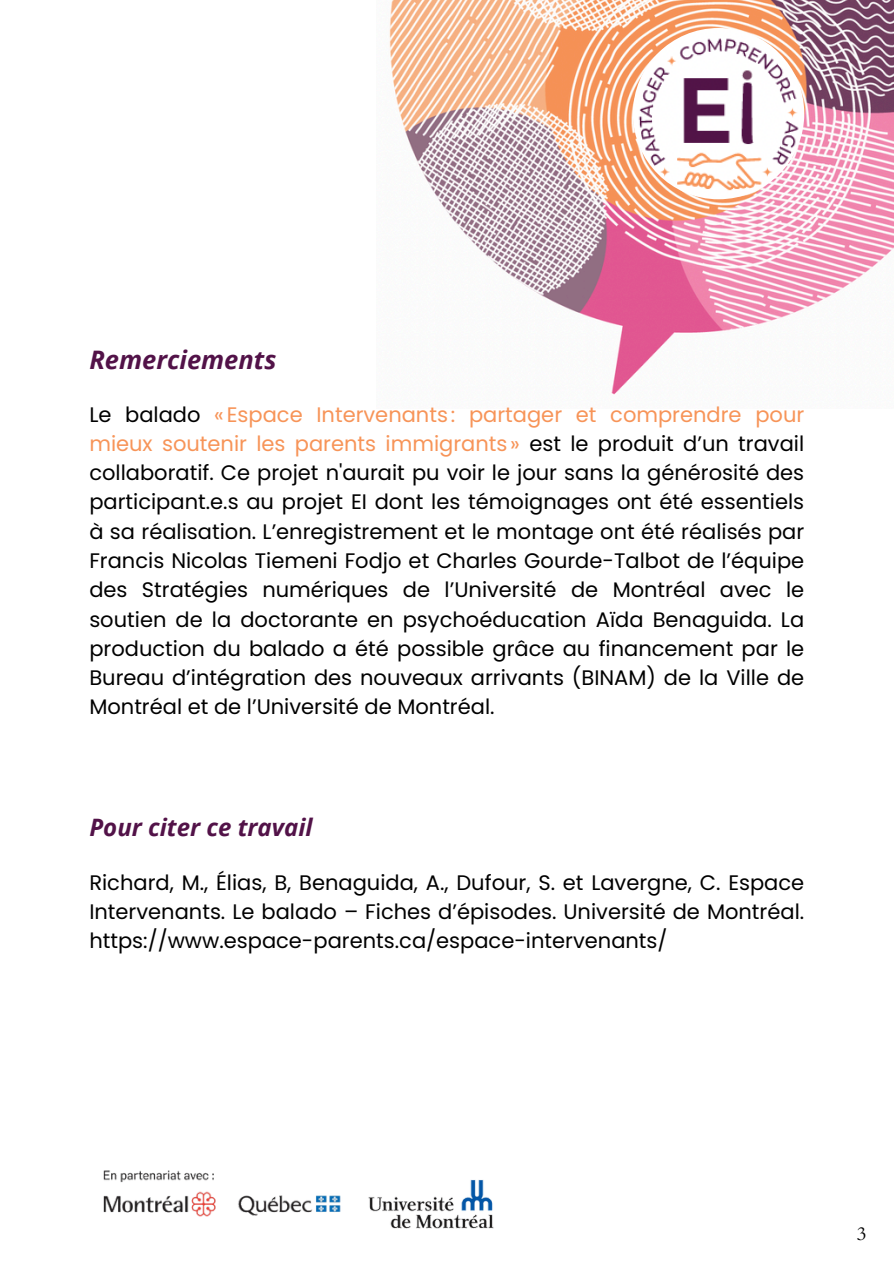
<style>
.page{position:relative;width:894px;height:1264px;background:#fff}
.page>*{position:absolute;margin:0;border:0;box-sizing:border-box;transform-origin:0 0}
.t1{font:italic 700 25.5px "Open Sans";color:#521248}
.t2{font:italic 700 24px "Open Sans";color:#521248}
.t3{font:21px/29.2px "Poppins";color:#000;text-align:justify}
.t4{font:18.9px "Cardo";color:#000}
.s1{color:#f79458}
</style>
<div class="page">
<img style="left:389px;top:0;width:504px;height:395px">
<img style="left:632px;top:28px;width:172px;height:171px;border-radius:50%">
<img style="left:103px;top:1170px;width:238px;height:47px">
<img style="left:368px;top:1180px;width:126px;height:49px">
<h1 class="t1" style="left:89px;top:342px;width:188px">Remerciements</h1>
<p class="t3" style="left:89px;top:399px;width:716px">Le balado <span class="s1">« Espace Intervenants : partager et comprendre pour mieux soutenir les parents immigrants »</span> est le produit d’un travail collaboratif. Ce projet n'aurait pu voir le jour sans la générosité des participant.e.s au projet EI dont les témoignages ont été essentiels à sa réalisation. L’enregistrement et le montage ont été réalisés par Francis Nicolas Tiemeni Fodjo et Charles Gourde-Talbot de l’équipe des Stratégies numériques de l’Université de Montréal avec le soutien de la doctorante en psychoéducation Aïda Benaguida. La production du balado a été possible grâce au financement par le Bureau d’intégration des nouveaux arrivants (BINAM) de la Ville de Montréal et de l’Université de Montréal.</p>
<p class="t2" style="left:89px;top:810px;width:225px">Pour citer ce travail</p>
<h1 class="t3" style="left:89px;top:868px;width:716px">Richard, M., Élias, B, Benaguida, A., Dufour, S. et Lavergne, C. Espace Intervenants. Le balado – Fiches d’épisodes. Université de Montréal. https://www.espace-parents.ca/espace-intervenants/</h1>
<p class="t4" style="left:856px;top:1220px;width:11px">3</p>
</div>
